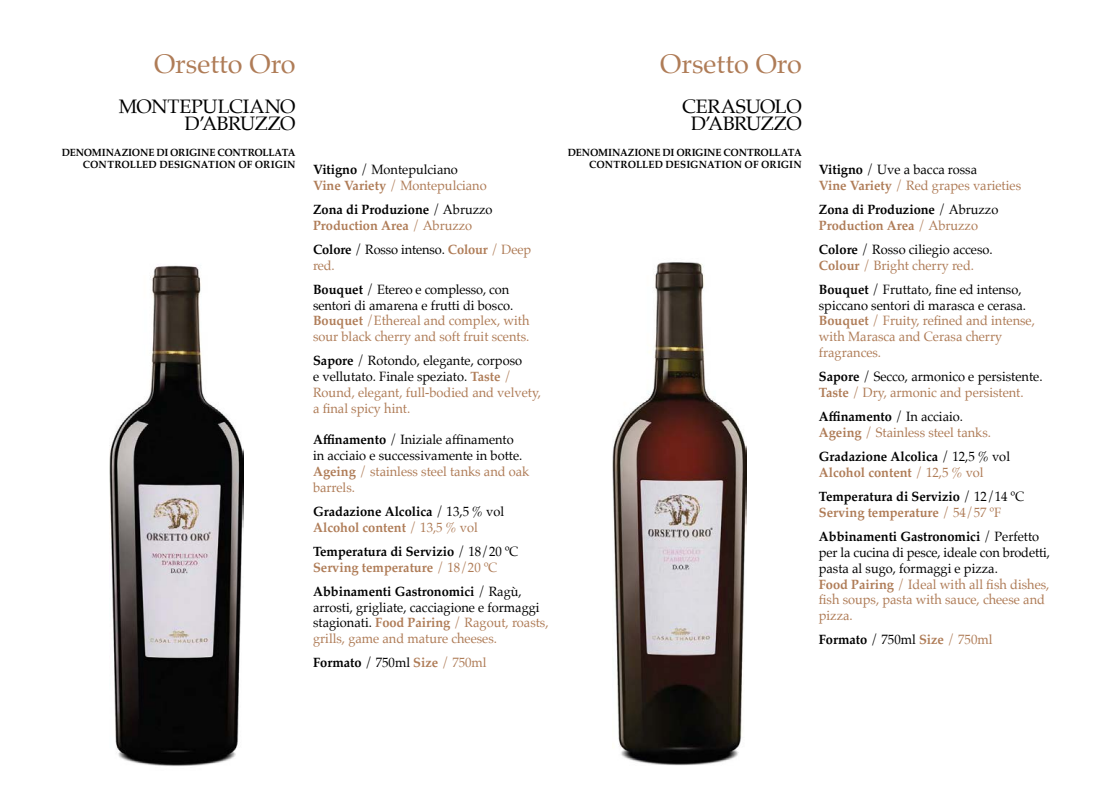
<style>
.page{position:relative;width:1106px;height:808px;background:#fff}
.page>*{position:absolute;margin:0;border:0;box-sizing:border-box;transform-origin:0 0}
.t1{font:27px "Palatino";color:#af7c57}
.t2{font:19.5px/16.5px "Palatino";letter-spacing:-.02em;color:#000;text-align:right}
.t3{font:13.5px/15.8px "Palatino";color:#000;scale:.95 1}
.t4{font:13.5px/15.8px "Palatino";color:#af7c57;scale:.95 1}
.t5{font:700 13.5px/15.8px "Palatino";color:#000;scale:.95 1}
.t6{font:700 10.5px/12px "Palatino";color:#000;text-align:right;scale:.95 1}
.s1{font-weight:700}
.s2{font-weight:700;color:#af7c57}
.s3{color:#af7c57}
.s4{font-weight:400}
.s5{font-weight:400;color:#af7c57}
.s6{font-weight:700;color:#000}
.s7{color:#000}
</style>
<div class="page">
<img style="left:110px;top:265px;width:133px;height:501px">
<img style="left:613px;top:262px;width:133px;height:504px">
<h1 class="t1" style="left:154px;top:42px;width:143px">Orsetto Oro</h1>
<h2 class="t2" style="left:119px;top:98px;width:178px">MONTEPULCIANO<br>D’ABRUZZO</h2>
<p class="t6" style="left:62px;top:146px;width:248px">DENOMINAZIONE DI ORIGINE CONTROLLATA<br>CONTROLLED DESIGNATION OF ORIGIN</p>
<p class="t3" style="left:313px;top:161px;width:184px"><span class="s1">Vitigno</span> / Montepulciano<br><span class="s2">Vine Variety</span> <span class="s3">/ Montepulciano</span></p>
<p class="t5" style="left:313px;top:201px;width:190px">Zona di Produzione <span class="s4">/ Abruzzo<br></span><span class="s3">Production Area</span> <span class="s5">/ Abruzzo</span></p>
<p class="t3" style="left:313px;top:241px;width:231px"><span class="s1">Colore</span> / Rosso intenso. <span class="s2">Colour</span> <span class="s3">/ Deep red.</span></p>
<p class="t4" style="left:313px;top:281px;width:229px"><span class="s6">Bouquet</span> <span class="s7">/ Etereo e complesso, con sentori di amarena e frutti di bosco.<br></span><span class="s1">Bouquet</span> /Ethereal and complex, with sour black cherry and soft fruit scents.</p>
<p class="t4" style="left:313px;top:353px;width:241px"><span class="s6">Sapore</span> <span class="s7">/ Rotondo, elegante, corposo<br>e vellutato. Finale speziato.</span> <span class="s1">Taste</span> / Round, elegant, full-bodied and velvety, a final spicy hint.</p>
<p class="t3" style="left:313px;top:432px;width:229px"><span class="s1">Affinamento</span> / Iniziale affinamento<br>in acciaio e successivamente in botte.<br><span class="s2">Ageing</span> <span class="s3">/ stainless steel tanks and oak barrels.</span></p>
<p class="t5" style="left:313px;top:503px;width:203px">Gradazione Alcolica <span class="s4">/ 13,5 % vol<br></span><span class="s3">Alcohol content</span> <span class="s5">/ 13,5 % vol</span></p>
<p class="t5" style="left:313px;top:543px;width:218px">Temperatura di Servizio <span class="s4">/ 18/20 ºC<br></span><span class="s3">Serving temperature</span> <span class="s5">/ 18/20 ºC</span></p>
<p class="t3" style="left:313px;top:583px;width:249px"><span class="s1">Abbinamenti Gastronomici</span> / Ragù, arrosti, grigliate, cacciagione e formaggi stagionati. <span class="s2">Food Pairing</span> <span class="s3">/ Ragout, roasts, grills, game and mature cheeses.</span></p>
<p class="t5" style="left:313px;top:654px;width:184px">Formato <span class="s4">/ 750ml</span> <span class="s3">Size</span> <span class="s5">/ 750ml</span></p>
<h1 class="t1" style="left:660px;top:42px;width:143px">Orsetto Oro</h1>
<h2 class="t2" style="left:682px;top:98px;width:121px;text-align:center">CERASUOLO<br>D’ABRUZZO</h2>
<p class="t6" style="left:568px;top:146px;width:248px">DENOMINAZIONE DI ORIGINE CONTROLLATA<br>CONTROLLED DESIGNATION OF ORIGIN</p>
<p class="t4" style="left:819px;top:161px;width:214px"><span class="s6">Vitigno</span> <span class="s7">/ Uve a bacca rossa<br></span><span class="s1">Vine Variety</span> / Red grapes varieties</p>
<p class="t5" style="left:819px;top:201px;width:190px">Zona di Produzione <span class="s4">/ Abruzzo<br></span><span class="s3">Production Area</span> <span class="s5">/ Abruzzo</span></p>
<p class="t3" style="left:819px;top:241px;width:184px"><span class="s1">Colore</span> / Rosso ciliegio acceso.<br><span class="s2">Colour</span> <span class="s3">/ Bright cherry red.</span></p>
<p class="t4" style="left:819px;top:281px;width:229px"><span class="s6">Bouquet</span> <span class="s7">/ Fruttato, fine ed intenso, spiccano sentori di marasca e cerasa.<br></span><span class="s1">Bouquet</span> / Fruity, refined and intense, with Marasca and Cerasa cherry fragrances.</p>
<p class="t3" style="left:819px;top:369px;width:237px"><span class="s1">Sapore</span> / Secco, armonico e persistente.<br><span class="s2">Taste</span> <span class="s3">/ Dry, armonic and persistent.</span></p>
<p class="t4" style="left:819px;top:409px;width:183px"><span class="s6">Affinamento</span> <span class="s7">/ In acciaio.<br></span><span class="s1">Ageing</span> / Stainless steel tanks.</p>
<p class="t5" style="left:819px;top:448px;width:203px">Gradazione Alcolica <span class="s4">/ 12,5 % vol<br></span><span class="s3">Alcohol content</span> <span class="s5">/ 12,5 % vol</span></p>
<p class="t5" style="left:819px;top:488px;width:218px">Temperatura di Servizio <span class="s4">/ 12/14 ºC<br></span><span class="s3">Serving temperature</span> <span class="s5">/ 54/57 ºF</span></p>
<p class="t3" style="left:819px;top:529px;width:245px"><span class="s1">Abbinamenti Gastronomici</span> / Perfetto per la cucina di pesce, ideale con brodetti, pasta al sugo, formaggi e pizza.<br><span class="s2">Food Pairing</span> <span class="s3">/ Ideal with all fish dishes, fish soups, pasta with sauce, cheese and pizza.</span></p>
<p class="t5" style="left:819px;top:631px;width:184px">Formato <span class="s4">/ 750ml</span> <span class="s3">Size</span> <span class="s5">/ 750ml</span></p>
</div>
